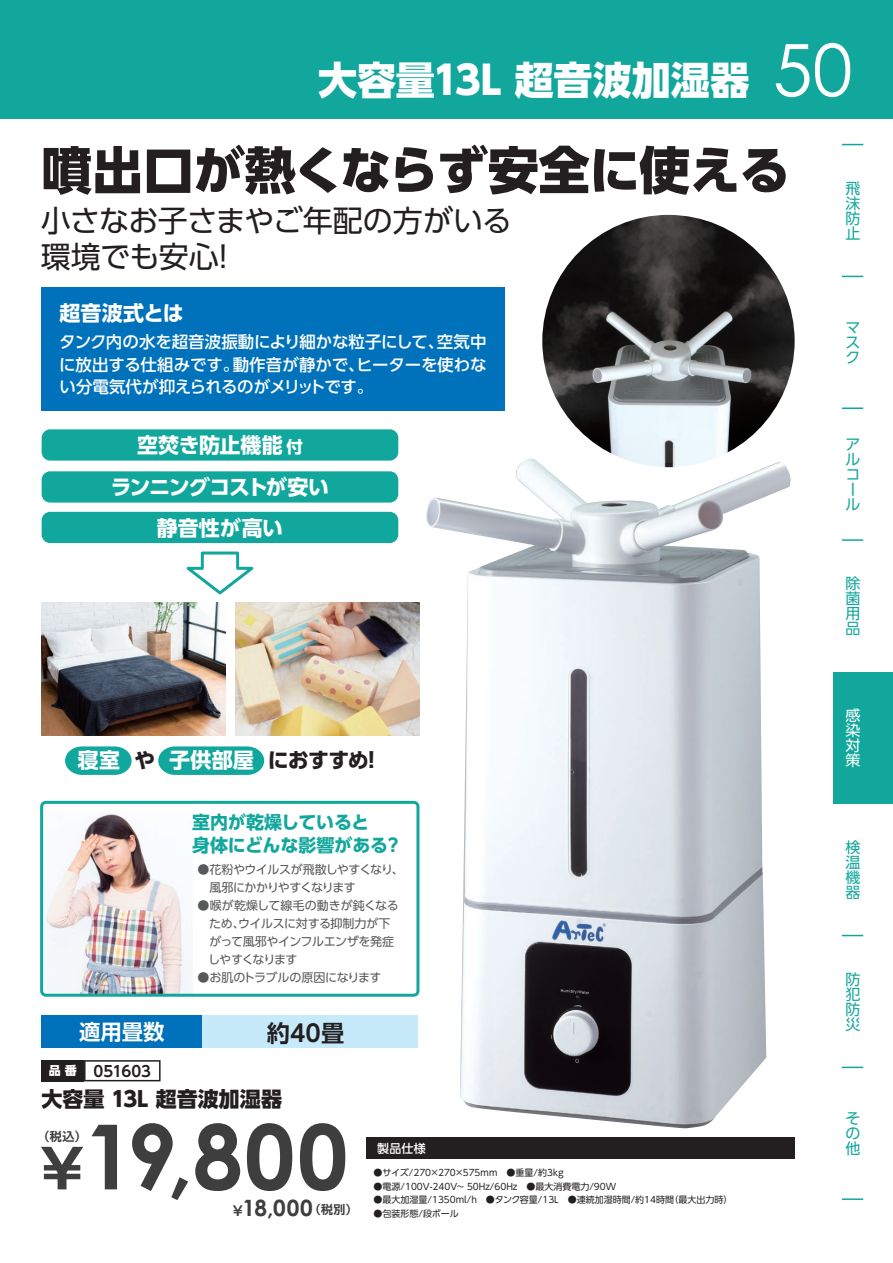
<style>
.page{position:relative;width:893px;height:1263px;background:#fff}
.page>*{position:absolute;margin:0;border:0;box-sizing:border-box;transform-origin:0 0}
.t1{font:700 90px "Century Gothic";color:#3e3e3f}
.t2{font:50.85px "UD Shin Go Pr 6 Heavy 90 msp RKSJ H";letter-spacing:-.01em;color:#231f20}
.t3{font:800 39px "UD Shin Go Pr 6";letter-spacing:-.025em;color:#fff}
.t4{font:800 39px "UD Shin Go Pr 6";letter-spacing:-.005em;color:#fff}
.t5{font:30px/36px "UD Shin Go Pr 6 Regular 90 msp RKSJ H";letter-spacing:-.015em;color:#231f20}
.t6{font:23.25px "UD Shin Go Pr 6 De Bold 90 msp RKSJ H";color:#231f20}
.t7{font:700 22.5px "Century Gothic";color:#3e3e3f}
.t8{font:21.45px "UD Shin Go Pr 6 De Bold 90 msp RKSJ H";color:#fff}
.t9{font:21px/41.2px "UD Shin Go Pr 6 Bold 90 msp RKSJ H";letter-spacing:-.02em;color:#fff;text-align:center}
.t10{font:21px "UD Shin Go Pr 6 Bold 90 msp RKSJ H";letter-spacing:-.01em;color:#231f20}
.t11{font:21px "UD Shin Go Pr 6 Heavy 90 msp RKSJ H";letter-spacing:.005em;color:#231f20}
.t12{font:18px/22.5px "UD Shin Go Pr 6 Bold 90 msp RKSJ H";color:#12a79d}
.t13{font:16.5px/22.5px "UD Shin Go Pr 6 Medium 90 msp RKSJ H";letter-spacing:-.015em;color:#fff;text-align:justify}
.t14{font:15px/15px "UD Shin Go Pr 6 Regular 90 msp RKSJ V";color:#12a79d;text-align:justify}
.t15{font:15px "UD Shin Go Pr 6 De Bold 90 msp RKSJ H";letter-spacing:-.02em;color:#231f20}
.t16{font:15px/15px "UD Shin Go Pr 6 Regular 90 msp RKSJ V";color:#fff;text-align:justify}
.t17{font:12px/18px "UD Shin Go Pr 6 Regular 90 msp RKSJ H";letter-spacing:-.03em;color:#57585a}
.t18{font:12px "Shin Go Pr 6 De Bold 90 msp RKSJ H";color:#3e3e3f}
.t19{font:12px "UD Shin Go Pr 6 Medium 90 msp RKSJ H";color:#fff}
.t20{font:11.85px "Shin Go Pr 6 De Bold 90 msp RKSJ H";color:#3e3e3f}
.t21{font:9px "UD Shin Go Pr 6 Regular 90 msp RKSJ H";color:#231f20}
.s1{font-family:"Century Gothic";font-weight:400;font-size:72px}
.s2{font-size:16.5px}
.s3{color:#fff}
.s4{font-family:"UD Shin Go Pr 6 Heavy 90 msp RKSJ H";font-size:12px;color:#fff}
.s5{font-family:"Shin Go Pr 6 Bold 90 msp RKSJ H";font-weight:400;font-size:54px}
.s6{font-family:"Shin Go Pr 6 De Bold 90 msp RKSJ H";font-weight:400;font-size:13.5px}
</style>
<div class="page">
<div style="left:0;top:0;width:893px;height:119px;background:#12a79d"></div>
<div style="left:833px;top:672px;width:60px;height:132px;background:#12a79d"></div>
<hr style="left:842px;top:1198px;width:21px;height:2px;background:#12a79d">
<svg style="left:842px;top:144px;width:21px;height:1px"></svg>
<svg style="left:842px;top:276px;width:21px;height:1px"></svg>
<hr style="left:842px;top:407px;width:21px;height:2px;background:#12a79d">
<hr style="left:842px;top:539px;width:21px;height:2px;background:#12a79d">
<svg style="left:842px;top:935px;width:21px;height:1px"></svg>
<hr style="left:842px;top:1066px;width:21px;height:2px;background:#12a79d">
<img style="left:44px;top:813px;width:148px;height:180px">
<div style="left:42px;top:1060px;width:42px;height:21px;background:#231f20"></div>
<svg style="left:84px;top:1060px;width:77px;height:21px"></svg>
<div style="left:366px;top:1138px;width:428px;height:21px;background:#231f20"></div>
<div style="left:42px;top:429px;width:356px;height:32px;background:#12a79d;border-radius:9px"></div>
<div style="left:42px;top:471px;width:356px;height:32px;background:#12a79d;border-radius:9px"></div>
<div style="left:42px;top:512px;width:356px;height:31px;background:#12a79d;border-radius:9px"></div>
<svg style="left:65px;top:746px;width:67px;height:29px;background:#31b2aa"></svg>
<svg style="left:158px;top:746px;width:106px;height:29px;background:#26aea5"></svg>
<img style="left:542px;top:215px;width:253px;height:252px;border-radius:126px">
<div style="left:41px;top:287px;width:464px;height:124px;background:#0072bc"></div>
<img style="left:426px;top:459px;width:365px;height:670px">
<div style="left:40px;top:801px;width:379px;height:196px;border:3px solid #12a79d;border-radius:4px"></div>
<div style="left:41px;top:1016px;width:377px;height:32px;background:#c6eafa"></div>
<div style="left:41px;top:1016px;width:161px;height:32px;background:#0072bc"></div>
<img style="left:41px;top:603px;width:185px;height:132px">
<img style="left:235px;top:603px;width:185px;height:132px">
<svg style="left:186px;top:551px;width:68px;height:44px"></svg>
<h3 class="t3" style="left:225px;top:48px;width:629px">飛沫防止パネルパーテーション <span class="s1">50</span></h3>
<h3 class="t4" style="left:318px;top:48px;width:433px">大容量13L 超音波加湿器</h3>
<p class="t2" style="left:41px;top:128px;width:750px">噴出口が熱くならず安全に使える</p>
<p class="t5" style="left:41px;top:202px;width:473px">小さなお子さまやご年配の方がいる環境でも安心！</p>
<p class="t9" style="left:60px;top:292px;width:126px">超音波式とは</p>
<p class="t13" style="left:59px;top:330px;width:429px">タンク内の水を超音波振動により細かな粒子にして、空気中に放出する仕組みです。動作音が静かで、ヒーターを使わない分電気代が抑えられるのがメリットです。</p>
<p class="t9" style="left:111px;top:424px;width:220px">空焚き防止機能<span class="s2">付<br></span>ランニングコストが安い静音性が高い</p>
<p class="t10" style="left:78px;top:743px;width:299px"><span class="s3">寝室</span> や <span class="s3">子供部屋</span> におすすめ!</p>
<p class="t12" style="left:192px;top:810px;width:211px">室内が乾燥していると<br>身体にどんな影響がある？</p>
<p class="t17" style="left:197px;top:860px;width:208px">●花粉やウイルスが飛散しやすくなり、　風邪にかかりやすくなります</p>
<p class="t17" style="left:197px;top:896px;width:203px">●喉が乾燥して線毛の動きが鈍くなる　ため、ウイルスに対する抑制力が下　がって風邪やインフルエンザを発症　しやすくなります</p>
<p class="t17" style="left:197px;top:968px;width:186px">●お肌のトラブルの原因になります</p>
<p class="t8" style="left:79px;top:1014px;width:87px">適用畳数</p>
<p class="t6" style="left:267px;top:1014px;width:79px">約40畳</p>
<p class="t15" style="left:49px;top:1059px;width:104px"><span class="s4">品 番</span> 051603</p>
<p class="t11" style="left:42px;top:1082px;width:242px">大容量 13L 超音波加湿器</p>
<p class="t1" style="left:35px;top:1088px;width:314px"><span class="s5">￥</span>19,800</p>
<p class="t18" style="left:38px;top:1126px;width:50px">（税込）</p>
<p class="t19" style="left:377px;top:1139px;width:50px">製品仕様</p>
<p class="t21" style="left:374px;top:1165px;width:201px">●サイズ/270×270×575ｍｍ　●重量/約3ｋｇ　</p>
<p class="t21" style="left:374px;top:1179px;width:244px">●電源/100V-240V~ 50Hz/60Hz　●最大消費電力/90W</p>
<p class="t21" style="left:374px;top:1192px;width:361px">●最大加湿量/1350ml/h　●タンク容量/13L　●連続加湿時間/約14時間（最大出力時）</p>
<p class="t7" style="left:231px;top:1191px;width:83px"><span class="s6">￥</span>18,000</p>
<p class="t20" style="left:309px;top:1200px;width:50px">（税別）</p>
<p class="t21" style="left:374px;top:1206px;width:87px">●包装形態/段ボール</p>
<h3 class="t14" style="left:845px;top:180px;width:16px">飛沫防止</h3>
<h3 class="t14" style="left:845px;top:319px;width:15px">マスク</h3>
<h3 class="t14" style="left:845px;top:436px;width:16px;text-align:left">アルコール</h3>
<h3 class="t14" style="left:845px;top:575px;width:16px">除菌用品</h3>
<h3 class="t16" style="left:845px;top:707px;width:16px">感染対策</h3>
<h3 class="t14" style="left:845px;top:839px;width:16px">検温機器</h3>
<h3 class="t14" style="left:845px;top:971px;width:16px">防犯防災</h3>
<h3 class="t14" style="left:845px;top:1110px;width:16px">その他</h3>
</div>
